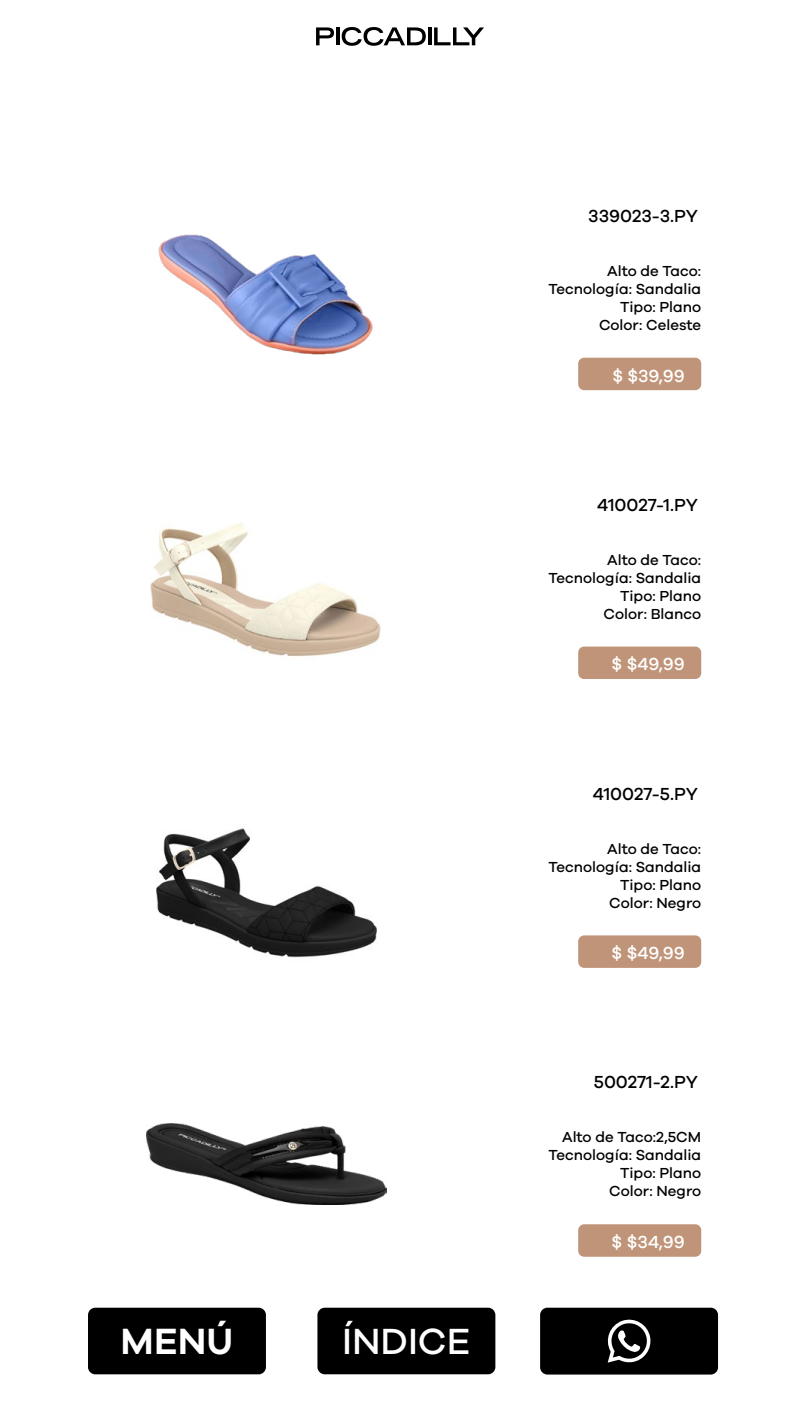
<style>
.page{position:relative;width:810px;height:1427px;background:#fff}
.page>*{position:absolute;margin:0;border:0;box-sizing:border-box;transform-origin:0 0}
.t1{font:600 37.65px "Galano Grotesque";color:#fff}
.t2{font:500 37.5px "Galano Grotesque";color:#fff}
.t3{font:500 18px "Galano Grotesque";color:#000}
.t4{font:500 18px "Galano Grotesque";color:#fff}
.t5{font:500 15px/18px "Galano Grotesque";color:#000;text-align:right}
</style>
<div class="page">
<div style="left:88px;top:1307px;width:178px;height:67px;background:#000;border-radius:7px"></div>
<div style="left:317px;top:1307px;width:178px;height:67px;background:#000;border-radius:7px"></div>
<div style="left:540px;top:1307px;width:178px;height:67px;background:#000;border-radius:7px"></div>
<svg style="left:607px;top:1319px;width:44px;height:43px"></svg>
<svg style="left:342px;top:27px;width:84px;height:19px"></svg>
<svg style="left:316px;top:27px;width:18px;height:18px"></svg>
<hr style="left:336px;top:27px;width:4px;height:18px;background:#000">
<hr style="left:428px;top:27px;width:3px;height:18px;background:#000">
<svg style="left:434px;top:27px;width:50px;height:18px"></svg>
<div style="left:578px;top:358px;width:123px;height:32px;background:#bf9478;border-radius:6px"></div>
<img style="left:158px;top:234px;width:215px;height:121px">
<div style="left:578px;top:646px;width:123px;height:33px;background:#bf9478;border-radius:6px"></div>
<img style="left:150px;top:523px;width:231px;height:134px">
<div style="left:578px;top:935px;width:123px;height:33px;background:#bf9478;border-radius:6px"></div>
<img style="left:156px;top:828px;width:221px;height:130px">
<div style="left:578px;top:1224px;width:123px;height:32px;background:#bf9478;border-radius:6px"></div>
<img style="left:147px;top:1123px;width:240px;height:81px">
<h1 class="t1" style="left:121px;top:1318px;width:114px">MENÚ</h1>
<h2 class="t2" style="left:342px;top:1318px;width:130px">ÍNDICE</h2>
<p class="t3" style="left:588px;top:205px;width:112px">339023-3.PY</p>
<p class="t5" style="left:549px;top:261px;width:154px">Alto de Taco:<br>Tecnología: Sandalia<br>Tipo: Plano<br>Color: Celeste</p>
<p class="t4" style="left:612px;top:365px;width:74px">$ $39,99</p>
<p class="t3" style="left:597px;top:494px;width:102px">410027-1.PY</p>
<p class="t5" style="left:549px;top:550px;width:154px">Alto de Taco:<br>Tecnología: Sandalia<br>Tipo: Plano<br>Color: Blanco</p>
<p class="t4" style="left:612px;top:653px;width:75px">$ $49,99</p>
<p class="t3" style="left:593px;top:782px;width:107px">410027-5.PY</p>
<p class="t5" style="left:549px;top:839px;width:154px">Alto de Taco:<br>Tecnología: Sandalia<br>Tipo: Plano<br>Color: Negro</p>
<p class="t4" style="left:612px;top:942px;width:75px">$ $49,99</p>
<p class="t3" style="left:594px;top:1071px;width:106px">500271-2.PY</p>
<p class="t5" style="left:549px;top:1127px;width:154px">Alto de Taco:2,5CM<br>Tecnología: Sandalia<br>Tipo: Plano<br>Color: Negro</p>
<p class="t4" style="left:612px;top:1231px;width:75px">$ $34,99</p>
</div>
